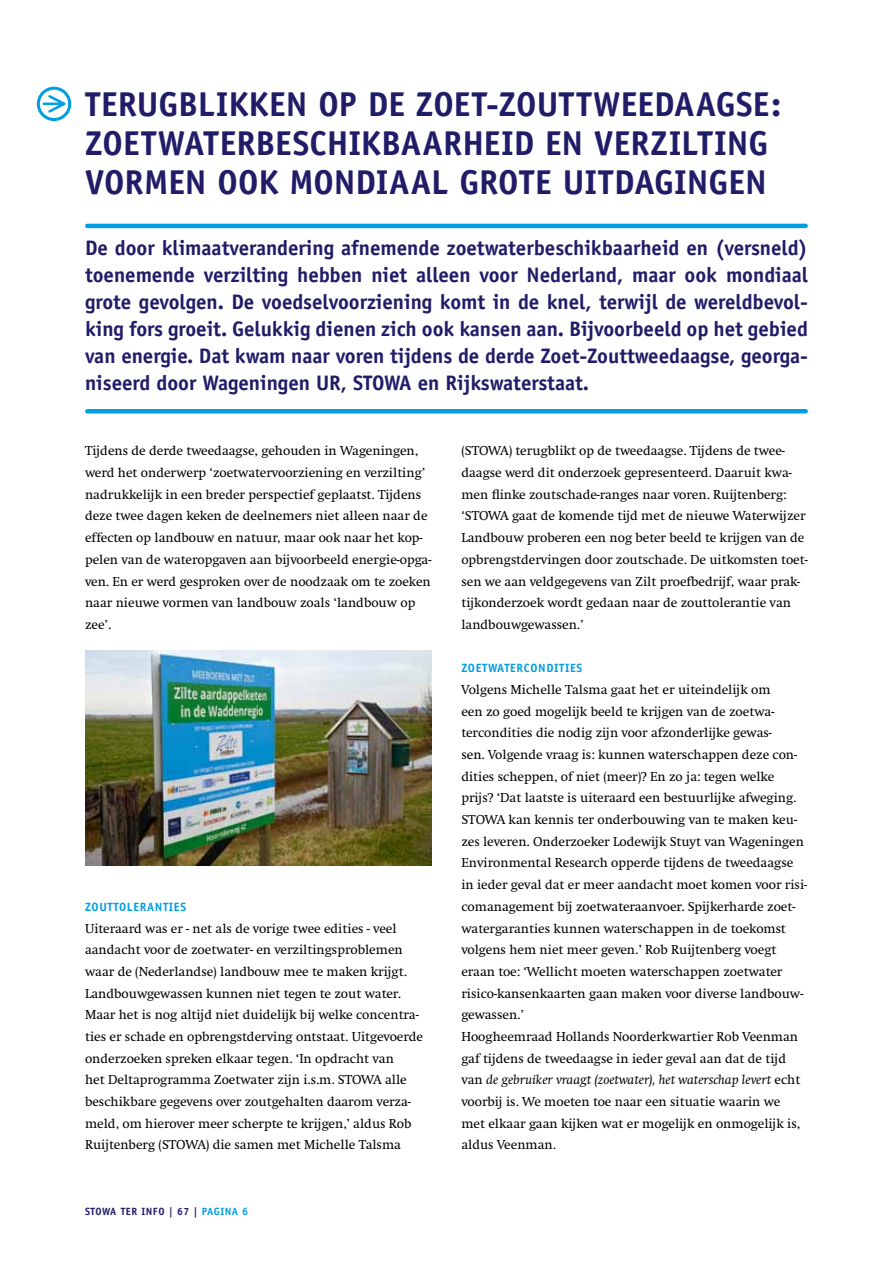
<style>
.page{position:relative;width:893px;height:1263px;background:#fff}
.page>*{position:absolute;margin:0;border:0;box-sizing:border-box;transform-origin:0 0}
.t1{font:700 34.5px/39px "Officina Sans";color:#211c68}
.t2{font:700 21px/27px "Officina Sans";letter-spacing:-.005em;color:#211c68;text-align:justify}
.t3{font:13.5px/21.8px "Swift";letter-spacing:-.005em;color:#000}
.t4{font:700 12px "Officina Sans";letter-spacing:.05em;color:#009ee3}
.t5{font:700 10.5px "Officina Sans";letter-spacing:.05em;color:#211c68}
.s1{color:#009ee3}
.s2{font-size:10.8px;color:#009ee3}
.s3{font-style:italic}
</style>
<div class="page">
<svg style="left:37px;top:87px;width:34px;height:34px"></svg>
<hr style="left:87px;top:224px;width:719px;height:4px;background:#009ee3">
<hr style="left:87px;top:409px;width:719px;height:4px;background:#009ee3">
<img style="left:85px;top:651px;width:347px;height:215px">
<h1 class="t1" style="left:85px;top:85px;width:698px">TERUGBLIKKEN OP DE ZOET-ZOUTTWEEDAAGSE:<br>ZOETWATERBESCHIKBAARHEID EN VERZILTING<br>VORMEN OOK MONDIAAL GROTE UITDAGINGEN</h1>
<p class="t2" style="left:85px;top:234px;width:724px">De door klimaatverandering afnemende zoetwaterbeschikbaarheid en (versneld) toenemende verzilting hebben niet alleen voor Nederland, maar ook mondiaal grote gevolgen. De voedselvoorziening komt in de knel, terwijl de wereldbevol&shy;king fors groeit. Gelukkig dienen zich ook kansen aan. Bijvoorbeeld op het gebied van energie. Dat kwam naar voren tijdens de derde Zoet-Zouttweedaagse, georga&shy;niseerd door Wageningen UR, STOWA en Rijkswaterstaat.</p>
<p class="t3" style="left:85px;top:440px;width:348px">Tijdens de derde tweedaagse, gehouden in Wageningen, werd het onderwerp ‘zoetwatervoorziening en verzilting’ nadrukkelijk in een breder perspectief geplaatst. Tijdens deze twee dagen keken de deelnemers niet alleen naar de effecten op landbouw en natuur, maar ook naar het kop&shy;pelen van de wateropgaven aan bijvoorbeeld energie-opga&shy;ven. En er werd gesproken over de noodzaak om te zoeken naar nieuwe vormen van landbouw zoals ‘landbouw op zee’.</p>
<p class="t4" style="left:85px;top:899px;width:103px">ZOUTTOLERANTIES</p>
<p class="t3" style="left:85px;top:917px;width:340px">Uiteraard was er - net als de vorige twee edities - veel aandacht voor de zoetwater- en verziltingsproblemen waar de (Nederlandse) landbouw mee te maken krijgt.<br>Landbouwgewassen kunnen niet tegen te zout water.<br>Maar het is nog altijd niet duidelijk bij welke concentra&shy;ties er schade en opbrengstderving ontstaat. Uitgevoerde onderzoeken spreken elkaar tegen. ‘In opdracht van<br>het Deltaprogramma Zoetwater zijn i.s.m. STOWA alle beschikbare gegevens over zoutgehalten daarom verza&shy;meld, om hierover meer scherpte te krijgen,’ aldus Rob Ruijtenberg (STOWA) die samen met Michelle Talsma</p>
<p class="t5" style="left:85px;top:1204px;width:165px">STOWA TER INFO | 67 | <span class="s1">PAGINA</span> <span class="s2">6</span></p>
<p class="t3" style="left:461px;top:440px;width:348px">(STOWA) terugblikt op de tweedaagse. Tijdens de twee&shy;daagse werd dit onderzoek gepresenteerd. Daaruit kwa&shy;men flinke zoutschade-ranges naar voren. Ruijtenberg: ‘STOWA gaat de komende tijd met de nieuwe Waterwijzer Landbouw proberen een nog beter beeld te krijgen van de opbrengstdervingen door zoutschade. De uitkomsten toet&shy;sen we aan veldgegevens van Zilt proefbedrijf, waar prak&shy;tijkonderzoek wordt gedaan naar de zouttolerantie van landbouwgewassen.’</p>
<p class="t4" style="left:461px;top:661px;width:122px">ZOETWATERCONDITIES</p>
<p class="t3" style="left:461px;top:679px;width:347px">Volgens Michelle Talsma gaat het er uiteindelijk om<br>een zo goed mogelijk beeld te krijgen van de zoetwa&shy;tercondities die nodig zijn voor afzonderlijke gewas-<br>sen. Volgende vraag is: kunnen waterschappen deze con&shy;dities scheppen, of niet (meer)? En zo ja: tegen welke prijs? ‘Dat laatste is uiteraard een bestuurlijke afweging.<br>STOWA kan kennis ter onderbouwing van te maken keu&shy;zes leveren. Onderzoeker Lodewijk Stuyt van Wageningen Environmental Research opperde tijdens de tweedaagse in ieder geval dat er meer aandacht moet komen voor risi&shy;comanagement bij zoetwateraanvoer. Spijkerharde zoet&shy;watergaranties kunnen waterschappen in de toekomst volgens hem niet meer geven.’ Rob Ruijtenberg voegt eraan toe: ‘Wellicht moeten waterschappen zoetwater risico-kansenkaarten gaan maken voor diverse landbouw&shy;gewassen.’<br>Hoogheemraad Hollands Noorderkwartier Rob Veenman gaf tijdens de tweedaagse in ieder geval aan dat de tijd van <span class="s3">de gebruiker vraagt (zoetwater), het waterschap levert</span> echt voorbij is. We moeten toe naar een situatie waarin we met elkaar gaan kijken wat er mogelijk en onmogelijk is, aldus Veenman.</p>
</div>
